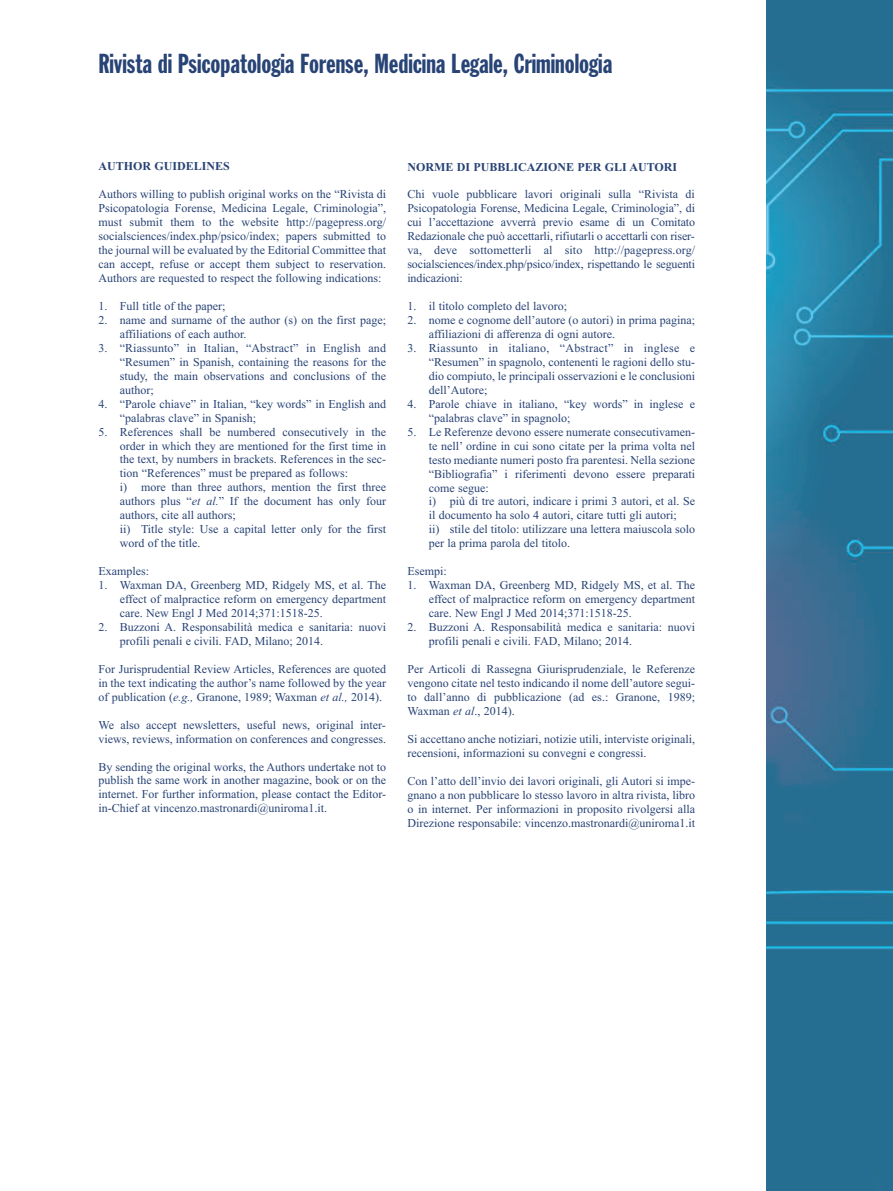
<style>
.page{position:relative;width:893px;height:1191px;background:#fff}
.page>*{position:absolute;margin:0;border:0;box-sizing:border-box;transform-origin:0 0}
.t1{font:27px "Franklin Gothic Extra Cond";color:#284375}
.t2{font:12px/14px "Times New Roman";color:#284375;text-align:justify}
.t3{font:700 12px "Times New Roman";color:#284375}
.s1{font-style:italic}
</style>
<div class="page">
<img style="left:766px;top:0;width:127px;height:1191px">
<h1 class="t1" style="left:98px;top:54px;width:515px">Rivista di Psicopatologia Forense, Medicina Legale, Criminologia</h1>
<p class="t3" style="left:98px;top:159px;width:133px">AUTHOR GUIDELINES</p>
<p class="t2" style="left:98px;top:187px;width:289px">Authors willing to publish original works on the “Rivista di Psicopatologia Forense, Medicina Legale, Criminologia”, must submit them to the website http://pagepress.org/ socialsciences/index.php/psico/index; papers submitted to the journal will be evaluated by the Editorial Committee that can accept, refuse or accept them subject to reservation.<br>Authors are requested to respect the following indications:</p>
<p class="t2" style="left:98px;top:299px;width:129px">1. Full title of the paper;</p>
<p class="t2" style="left:120px;top:313px;width:268px;text-indent:-21px">2. name and surname of the author (s) on the first page; affiliations of each author.</p>
<p class="t2" style="left:120px;top:341px;width:268px;text-indent:-21px">3. “Riassunto” in Italian, “Abstract” in English and “Resumen” in Spanish, containing the reasons for the study, the main observations and conclusions of the author;</p>
<p class="t2" style="left:120px;top:396px;width:268px;text-indent:-21px">4. “Parole chiave” in Italian, “key words” in English and “palabras clave” in Spanish;</p>
<p class="t2" style="left:120px;top:424px;width:268px;text-align:left;text-indent:-21px">5. References shall be numbered consecutively in the order in which they are mentioned for the first time in the text, by numbers in brackets. References in the sec&shy;tion “References” must be prepared as follows:<br>i) more than three authors, mention the first three authors plus “<span class="s1">et al.</span>” If the document has only four authors, cite all authors;<br>ii) Title style: Use a capital letter only for the first word of the title.</p>
<p class="t2" style="left:98px;top:564px;width:52px">Examples:</p>
<p class="t2" style="left:120px;top:578px;width:268px;text-indent:-21px">1. Waxman DA, Greenberg MD, Ridgely MS, et al. The effect of malpractice reform on emergency department care. New Engl J Med 2014;371:1518-25.</p>
<p class="t2" style="left:120px;top:620px;width:268px;text-indent:-21px">2. Buzzoni A. Responsabilità medica e sanitaria: nuovi profili penali e civili. FAD, Milano; 2014.</p>
<p class="t2" style="left:98px;top:662px;width:289px">For Jurisprudential Review Articles, References are quoted in the text indicating the author’s name followed by the year of publication (<span class="s1">e.g.,</span> Granone, 1989; Waxman <span class="s1">et al.,</span> 2014).</p>
<p class="t2" style="left:98px;top:717px;width:289px">We also accept newsletters, useful news, original inter&shy;views, reviews, information on conferences and congresses.</p>
<p class="t2" style="left:98px;top:759px;width:289px">By sending the original works, the Authors undertake not to publish the same work in another magazine, book or on the internet. For further information, please contact the Editor&shy;in-Chief at vincenzo.mastronardi@uniroma1.it.</p>
<p class="t3" style="left:407px;top:159px;width:271px">NORME DI PUBBLICAZIONE PER GLI AUTORI</p>
<p class="t2" style="left:407px;top:187px;width:289px">Chi vuole pubblicare lavori originali sulla “Rivista di Psicopatologia Forense, Medicina Legale, Criminologia”, di cui l’accettazione avverrà previo esame di un Comitato Redazionale che può accettarli, rifiutarli o accettarli con riser&shy;va, deve sottometterli al sito http://pagepress.org/ socialsciences/index.php/psico/index, rispettando le seguenti indicazioni:</p>
<p class="t2" style="left:407px;top:299px;width:161px">1. il titolo completo del lavoro;</p>
<p class="t2" style="left:429px;top:313px;width:268px;text-indent:-21px">2. nome e cognome dell’autore (o autori) in prima pagina; affiliazioni di afferenza di ogni autore.</p>
<p class="t2" style="left:429px;top:341px;width:268px;text-indent:-21px">3. Riassunto in italiano, “Abstract” in inglese e “Resumen” in spagnolo, contenenti le ragioni dello stu&shy;dio compiuto, le principali osservazioni e le conclusioni dell’Autore;</p>
<p class="t2" style="left:429px;top:397px;width:268px;text-indent:-21px">4. Parole chiave in italiano, “key words” in inglese e “palabras clave” in spagnolo;</p>
<p class="t2" style="left:429px;top:424px;width:268px;text-align:left;text-indent:-21px">5. Le Referenze devono essere numerate consecutivamen&shy;te nell’ ordine in cui sono citate per la prima volta nel testo mediante numeri posto fra parentesi. Nella sezione “Bibliografia” i riferimenti devono essere preparati come segue:<br>i) più di tre autori, indicare i primi 3 autori, et al. Se il documento ha solo 4 autori, citare tutti gli autori;<br>ii) stile del titolo: utilizzare una lettera maiuscola solo per la prima parola del titolo.</p>
<p class="t2" style="left:407px;top:564px;width:41px">Esempi:</p>
<p class="t2" style="left:429px;top:578px;width:268px;text-indent:-21px">1. Waxman DA, Greenberg MD, Ridgely MS, et al. The effect of malpractice reform on emergency department care. New Engl J Med 2014;371:1518-25.</p>
<p class="t2" style="left:429px;top:620px;width:268px;text-indent:-21px">2. Buzzoni A. Responsabilità medica e sanitaria: nuovi profili penali e civili. FAD, Milano; 2014.</p>
<p class="t2" style="left:407px;top:662px;width:289px">Per Articoli di Rassegna Giurisprudenziale, le Referenze vengono citate nel testo indicando il nome dell’autore segui&shy;to dall’anno di pubblicazione (ad es.: Granone, 1989; Waxman <span class="s1">et al</span>., 2014).</p>
<p class="t2" style="left:407px;top:731px;width:289px">Si accettano anche notiziari, notizie utili, interviste originali, recensioni, informazioni su convegni e congressi.</p>
<p class="t2" style="left:407px;top:773px;width:289px">Con l’atto dell’invio dei lavori originali, gli Autori si impe&shy;gnano a non pubblicare lo stesso lavoro in altra rivista, libro o in internet. Per informazioni in proposito rivolgersi alla Direzione responsabile: vincenzo.mastronardi@uniroma1.it</p>
</div>
